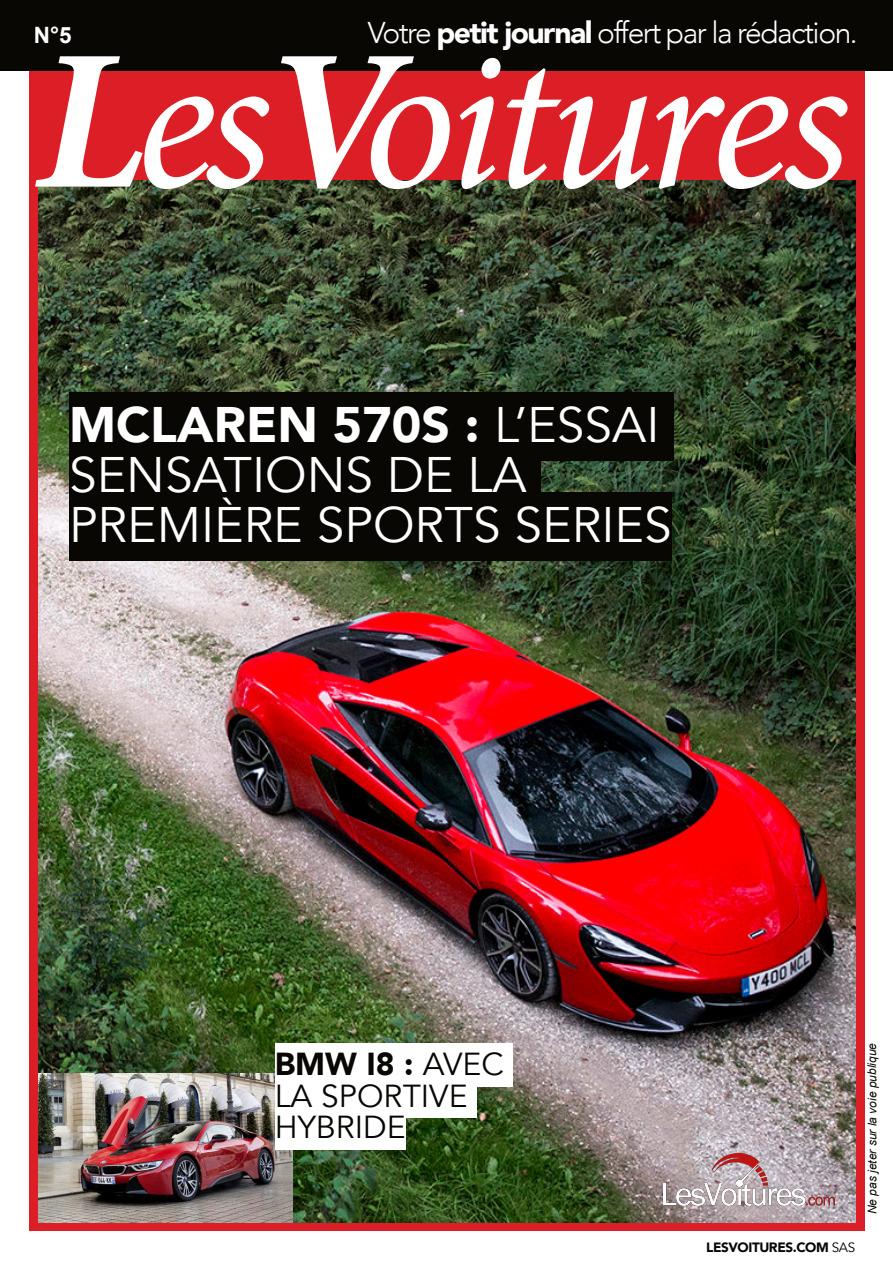
<style>
.page{position:relative;width:893px;height:1263px;background:#fff}
.page>*{position:absolute;margin:0;border:0;box-sizing:border-box;transform-origin:0 0}
.t1{font:italic 200.85px "Minion Pro";letter-spacing:-.045em;color:#fff}
.t2{font:49.8px/49.8px "Avenir";color:#fff}
.t3{font:31.8px/31.8px "Avenir";color:#080704}
.t4{font:300 30px "Avenir";letter-spacing:-.05em;color:#fff}
.t5{font:700 22.5px "Arial";color:#fff}
.t6{font:900 13.5px "Avenir";letter-spacing:-.03em;color:#080704}
.t7{font:italic 12px "Arial";color:#080704}
.s1{font-weight:900}
.s2{font-weight:700}
.s3{font-weight:400}
</style>
<div class="page">
<div style="left:29px;top:66px;width:835px;height:1164px;background:#dc1f26"></div>
<img style="left:38px;top:181px;width:817px;height:1041px">
<div style="left:69px;top:393px;width:604px;height:68px;background:#080704"></div>
<div style="left:69px;top:442px;width:471px;height:68px;background:#080704"></div>
<div style="left:69px;top:492px;width:603px;height:68px;background:#080704"></div>
<div style="left:0;top:0;width:893px;height:71px;background:#080704"></div>
<img style="left:664px;top:1153px;width:170px;height:53px">
<img style="left:38px;top:1073px;width:254px;height:149px">
<div style="left:275px;top:1043px;width:238px;height:43px;background:#fff"></div>
<div style="left:275px;top:1075px;width:201px;height:43px;background:#fff"></div>
<div style="left:275px;top:1106px;width:130px;height:44px;background:#fff"></div>
<p class="t5" style="left:34px;top:27px;width:39px">N°5</p>
<p class="t4" style="left:368px;top:13px;width:491px">Votre <span class="s1">petit journal</span> offert par la rédaction.</p>
<h1 class="t1" style="left:36px;top:41px;width:816px"><span class="s2">L</span>es<span class="s2">V</span>oitures</h1>
<p class="t2" style="left:69px;top:401px;width:604px"><span class="s1">MCLAREN 570S :</span> L’ESSAI<br>SENSATIONS DE LA<br>PREMIÈRE SPORTS SERIES</p>
<p class="t3" style="left:275px;top:1048px;width:230px"><span class="s1">BMW I8 :</span> AVEC<br>LA SPORTIVE<br>HYBRIDE</p>
<p class="t6" style="left:706px;top:1238px;width:150px">LESVOITURES.COM <span class="s3">SAS</span></p>
<p class="t7" style="left:868px;top:1214px;width:173px;rotate:-90deg">Ne pas jeter sur la voie publique</p>
</div>
